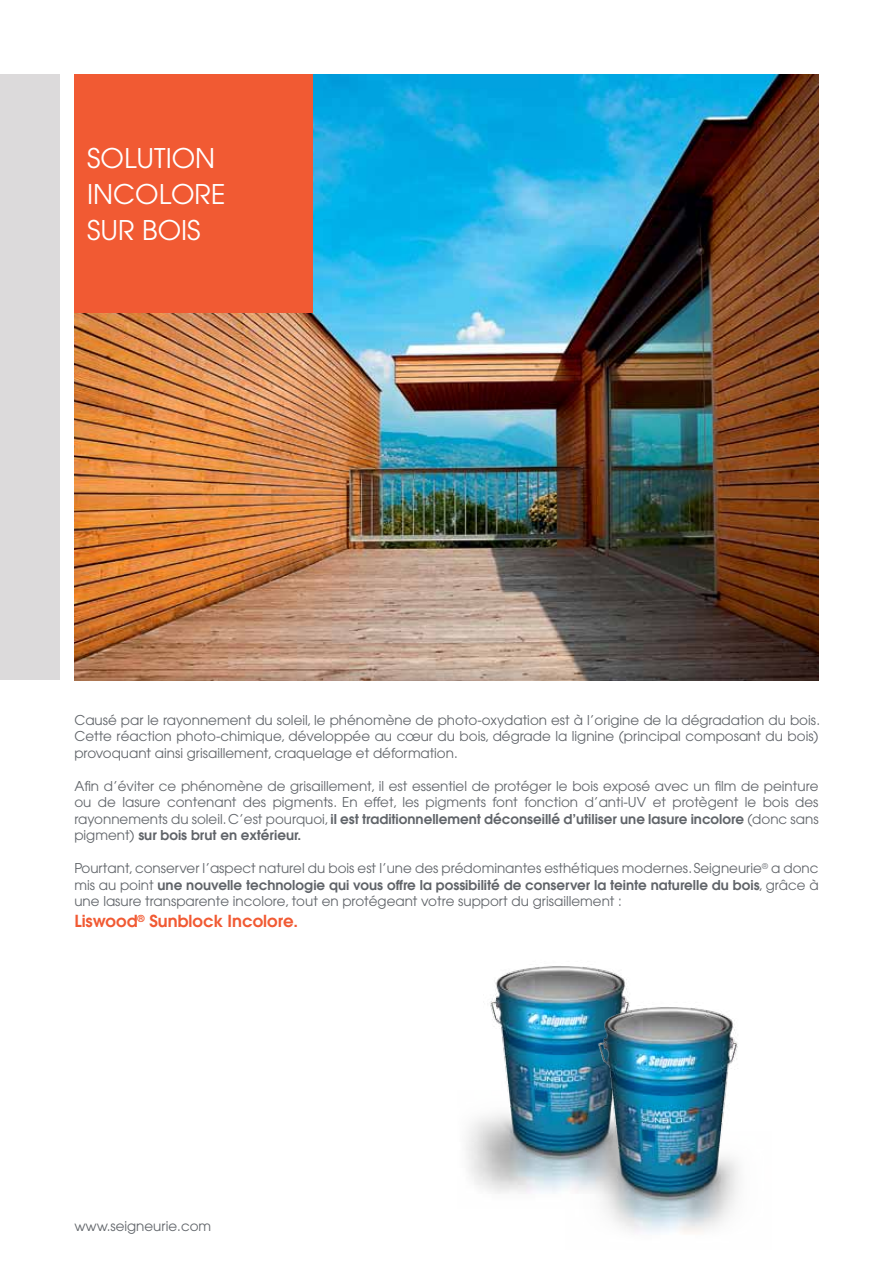
<style>
.page{position:relative;width:893px;height:1263px;background:#fff}
.page>*{position:absolute;margin:0;border:0;box-sizing:border-box;transform-origin:0 0}
.t1{font:27px/36px "Avant Garde";color:#fff}
.t2{font:600 16.5px "Avant Garde";color:#f15a33}
.t3{font:13.5px/16.5px "Avant Garde";color:#606469;text-align:justify}
.s1{font-weight:600}
</style>
<div class="page">
<img style="left:74px;top:74px;width:745px;height:606px">
<div style="left:74px;top:74px;width:239px;height:239px;background:#f15a33"></div>
<div style="left:0;top:74px;width:60px;height:606px;background:#dcdadb"></div>
<img style="left:466px;top:966px;width:161px;height:228px">
<img style="left:566px;top:992px;width:173px;height:242px">
<h1 class="t1" style="left:87px;top:140px;width:140px">Solution incolore sur bois</h1>
<p class="t3" style="left:74px;top:712px;width:747px">Causé par le rayonnement du soleil, le phénomène de photo-oxydation est à l’origine de la dégradation du bois.<br>Cette réaction photo-chimique, développée au cœur du bois, dégrade la lignine (principal composant du bois) provoquant ainsi grisaillement, craquelage et déformation.</p>
<p class="t3" style="left:74px;top:778px;width:746px">Afin d’éviter ce phénomène de grisaillement, il est essentiel de protéger le bois exposé avec un film de peinture ou de lasure contenant des pigments. En effet, les pigments font fonction d’anti-UV et protègent le bois des rayonnements du soleil. C’est pourquoi, <span class="s1">il est traditionnellement déconseillé d’utiliser une lasure incolore</span> (donc sans pigment) <span class="s1">sur bois brut en extérieur.</span></p>
<p class="t3" style="left:74px;top:860px;width:746px">Pourtant, conserver l’aspect naturel du bois est l’une des prédominantes esthétiques modernes. Seigneurie<sup>®</sup> a donc mis au point <span class="s1">une nouvelle technologie qui vous offre la possibilité de conserver la teinte naturelle du bois</span>, grâce à une lasure transparente incolore, tout en protégeant votre support du grisaillement :</p>
<p class="t2" style="left:74px;top:910px;width:225px">Liswood<sup>®</sup> Sunblock Incolore.</p>
<p class="t3" style="left:74px;top:1218px;width:138px">www.seigneurie.com</p>
</div>
